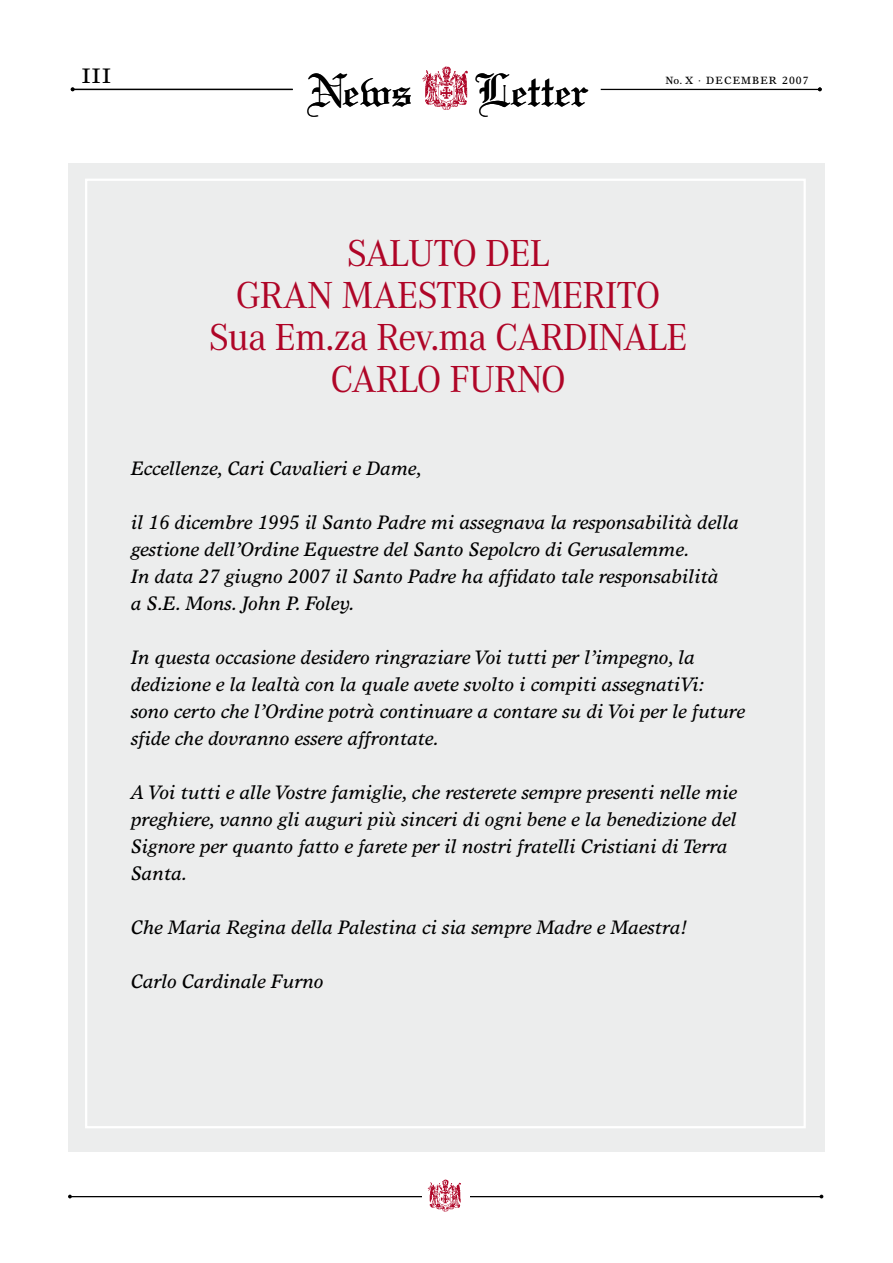
<style>
.page{position:relative;width:893px;height:1263px;background:#fff}
.page>*{position:absolute;margin:0;border:0;box-sizing:border-box;transform-origin:0 0}
.t1{font:49.35px "Linotext";color:#000}
.t2{font:39px/42px "Corporate A";letter-spacing:-.02em;color:#af0527;text-align:center}
.t3{font:21px "Times Europa";color:#000}
.t4{font:italic 19.5px/27px "Times Europa";color:#000}
.t5{font:10.5px "Times Europa";letter-spacing:.1em;color:#000}
</style>
<div class="page">
<hr style="left:601px;top:89px;width:219px;height:1px;background:#000">
<div style="left:68px;top:163px;width:757px;height:988px;background:#eceded"></div>
<hr style="left:70px;top:1196px;width:753px;height:1px;background:#000">
<div style="left:422px;top:1184px;width:47px;height:19px;background:#fff"></div>
<img style="left:427px;top:1179px;width:34px;height:33px">
<svg style="left:422px;top:66px;width:46px;height:44px"></svg>
<hr style="left:74px;top:89px;width:219px;height:1px;background:#000">
<svg style="left:71px;top:87px;width:4px;height:4px"></svg>
<svg style="left:818px;top:87px;width:4px;height:4px"></svg>
<p class="t3" style="left:82px;top:64px;width:11px">III</p>
<h1 class="t1" style="left:307px;top:61px;width:107px">News</h1>
<h1 class="t1" style="left:475px;top:61px;width:116px">Letter</h1>
<p class="t5" style="left:665px;top:74px;width:145px">No. X · DECEMBER 2007</p>
<h2 class="t2" style="left:209px;top:233px;width:480px">SALUTO DEL<br>GRAN MAESTRO EMERITO<br>Sua Em.za Rev.ma CARDINALE<br>CARLO FURNO</h2>
<p class="t4" style="left:131px;top:454px;width:292px">Eccellenze, Cari Cavalieri e Dame,</p>
<p class="t4" style="left:131px;top:508px;width:609px">il 16 dicembre 1995 il Santo Padre mi assegnava la responsabilità della gestione dell’Ordine Equestre del Santo Sepolcro di Gerusalemme.<br>In data 27 giugno 2007 il Santo Padre ha affidato tale responsabilità<br>a S.E. Mons. John P. Foley.</p>
<p class="t4" style="left:131px;top:643px;width:615px">In questa occasione desidero ringraziare Voi tutti per l’impegno, la dedizione e la lealtà con la quale avete svolto i compiti assegnatiVi: sono certo che l’Ordine potrà continuare a contare su di Voi per le future sfide che dovranno essere affrontate.</p>
<p class="t4" style="left:131px;top:778px;width:608px">A Voi tutti e alle Vostre famiglie, che resterete sempre presenti nelle mie preghiere, vanno gli auguri più sinceri di ogni bene e la benedizione del Signore per quanto fatto e farete per il nostri fratelli Cristiani di Terra Santa.</p>
<p class="t4" style="left:131px;top:913px;width:558px">Che Maria Regina della Palestina ci sia sempre Madre e Maestra!</p>
<p class="t4" style="left:131px;top:967px;width:194px">Carlo Cardinale Furno</p>
</div>
